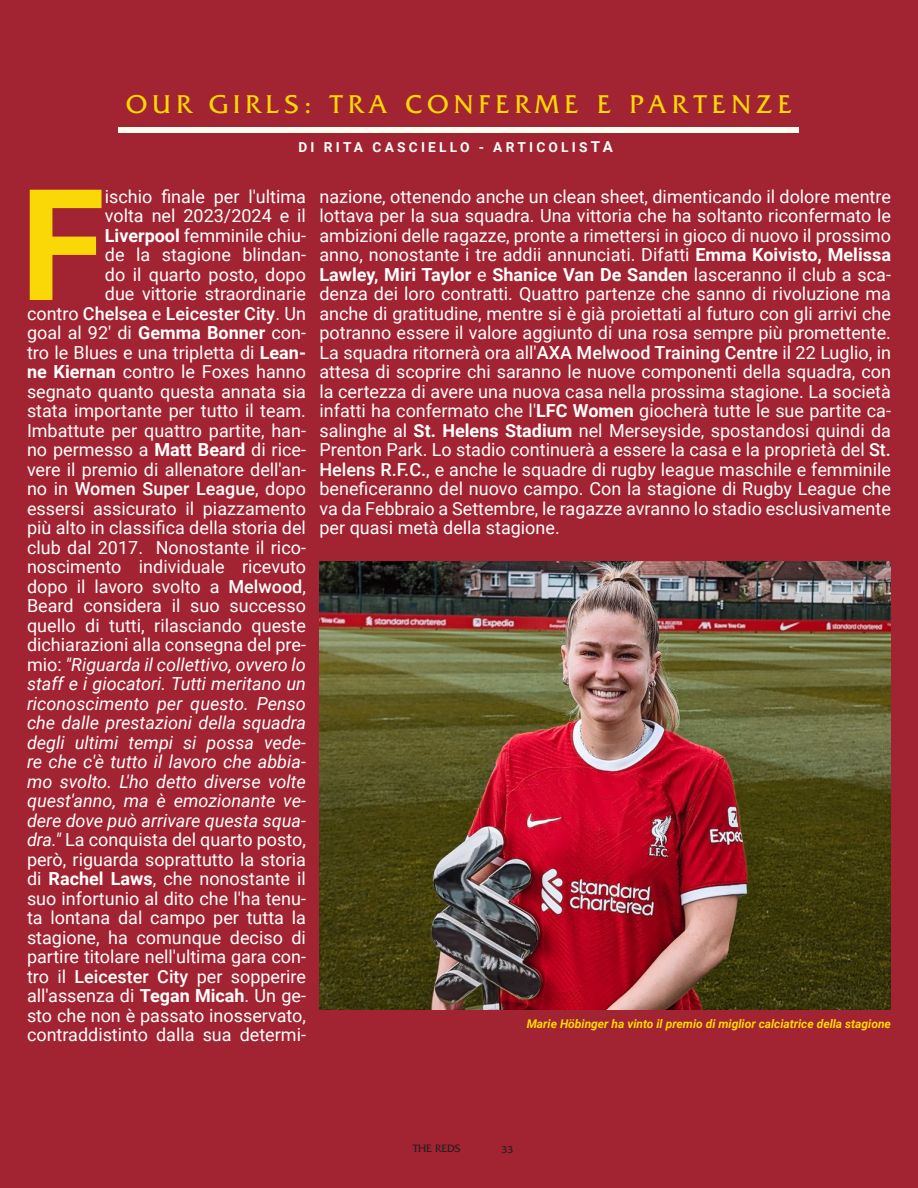
<style>
.page{position:relative;width:918px;height:1188px;background:#a22331}
.page>*{position:absolute;margin:0;border:0;box-sizing:border-box;transform-origin:0 0}
.Body_Text_-_Medium_G{font:700 155.1px "Roboto";color:#fad706}
.Section_Header_-_Cen{font:27px "Friz Quadrata";letter-spacing:.2em;color:#fad706}
.Body_Text_-_Medium_G-2{font:18px/19.5px "Roboto";color:#fff;text-align:right}
.Section_Header_-_Rig{font:700 13.8px "Roboto";letter-spacing:.235em;color:#fff}
.t1{font:italic 700 12px "Roboto";color:#ffd801}
.t2{font:11.25px "Friz Quadrata";color:#231f20}
.t3{font:10.5px "Friz Quadrata";color:#231f20}
.s1{font-size:15.15px}
.s2{font-weight:700}
.s3{font-weight:500}
.s4{font-style:italic}
</style>
<div class="page">
<div style="left:119px;top:127px;width:680px;height:5px;background:#fffdf0"></div>
<img style="left:320px;top:561px;width:571px;height:449px">
<p class="Section_Header_-_Cen" style="left:126px;top:89px;width:667px">OUR GIRLS: TRA CONFERME E PARTENZE</p>
<p class="Section_Header_-_Rig" style="left:298px;top:138px;width:316px">DI RITA CASCIELLO - ARTICOLIS<span class="s1">TA</span></p>
<p class="Body_Text_-_Medium_G-2" style="left:27px;top:186px;width:281px">ischio finale per l'ultima<br>volta nel 2023/2024 e il <span class="s2">Liverpool</span> femminile chiu-<br>de la stagione blindan-<br>do il quarto posto, dopo<br>due vittorie straordinarie<br>contro <span class="s3">Chelsea</span> e <span class="s3">Leicester City</span>. Un goal al 92' di <span class="s2">Gemma Bonner</span> con&shy;tro le Blues e una tripletta di <span class="s2">Lean&shy;ne Kiernan</span> contro le Foxes hanno segnato quanto questa annata sia stata importante per tutto il team.<br>Imbattute per quattro partite, han&shy;no permesso a <span class="s2">Matt Beard</span> di rice&shy;vere il premio di allenatore dell'an&shy;no in <span class="s3">Women Super League</span>, dopo essersi assicurato il piazzamento più alto in classifica della storia del club dal 2017. Nonostante il rico&shy;noscimento individuale ricevuto dopo il lavoro svolto a <span class="s3">Melwood</span>, Beard considera il suo successo quello di tutti, rilasciando queste dichiarazioni alla consegna del pre&shy;mio: <span class="s4">"Riguarda il collettivo, ovvero lo staff e i giocatori. Tutti meritano un riconoscimento per questo. Penso che dalle prestazioni della squadra degli ultimi tempi si possa vede&shy;re che c'è tutto il lavoro che abbia&shy;mo svolto. L'ho detto diverse volte quest'anno, ma è emozionante ve&shy;dere dove può arrivare questa squa&shy;dra."</span> La conquista del quarto posto, però, riguarda soprattutto la storia di <span class="s2">Rachel Laws</span>, che nonostante il suo infortunio al dito che l'ha tenu&shy;ta lontana dal campo per tutta la stagione, ha comunque deciso di partire titolare nell'ultima gara con&shy;tro il <span class="s3">Leicester City</span> per sopperire all'assenza di <span class="s2">Tegan Micah</span>. Un ge&shy;sto che non è passato inosservato, contraddistinto dalla sua determi-</p>
<p class="Body_Text_-_Medium_G-2" style="left:320px;top:186px;width:573px;text-align:justify">nazione, ottenendo anche un clean sheet, dimenticando il dolore mentre lottava per la sua squadra. Una vittoria che ha soltanto riconfermato le ambizioni delle ragazze, pronte a rimettersi in gioco di nuovo il prossimo anno, nonostante i tre addii annunciati. Difatti <span class="s2">Emma Koivisto, Melissa Lawley, Miri Taylor</span> e <span class="s2">Shanice Van De Sanden</span> lasceranno il club a sca&shy;denza dei loro contratti. Quattro partenze che sanno di rivoluzione ma anche di gratitudine, mentre si è già proiettati al futuro con gli arrivi che potranno essere il valore aggiunto di una rosa sempre più promettente.<br>La squadra ritornerà ora all'<span class="s3">AXA Melwood Training Centre</span> il 22 Luglio, in attesa di scoprire chi saranno le nuove componenti della squadra, con la certezza di avere una nuova casa nella prossima stagione. La società infatti ha confermato che l'<span class="s2">LFC Women</span> giocherà tutte le sue partite ca&shy;salinghe al <span class="s2">St. Helens Stadium</span> nel Merseyside, spostandosi quindi da Prenton Park. Lo stadio continuerà a essere la casa e la proprietà del <span class="s3">St.<br>Helens R.F.C.</span>, e anche le squadre di rugby league maschile e femminile beneficeranno del nuovo campo. Con la stagione di Rugby League che va da Febbraio a Settembre, le ragazze avranno lo stadio esclusivamente per quasi metà della stagione.</p>
<p class="Body_Text_-_Medium_G" style="left:20px;top:136px;width:87px">F</p>
<p class="t1" style="left:527px;top:1015px;width:366px">Marie Höbinger ha vinto il premio di miglior calciatrice della stagione</p>
<p class="t2" style="left:413px;top:1142px;width:49px">THE REDS</p>
<p class="t3" style="left:502px;top:1143px;width:13px">33</p>
</div>
